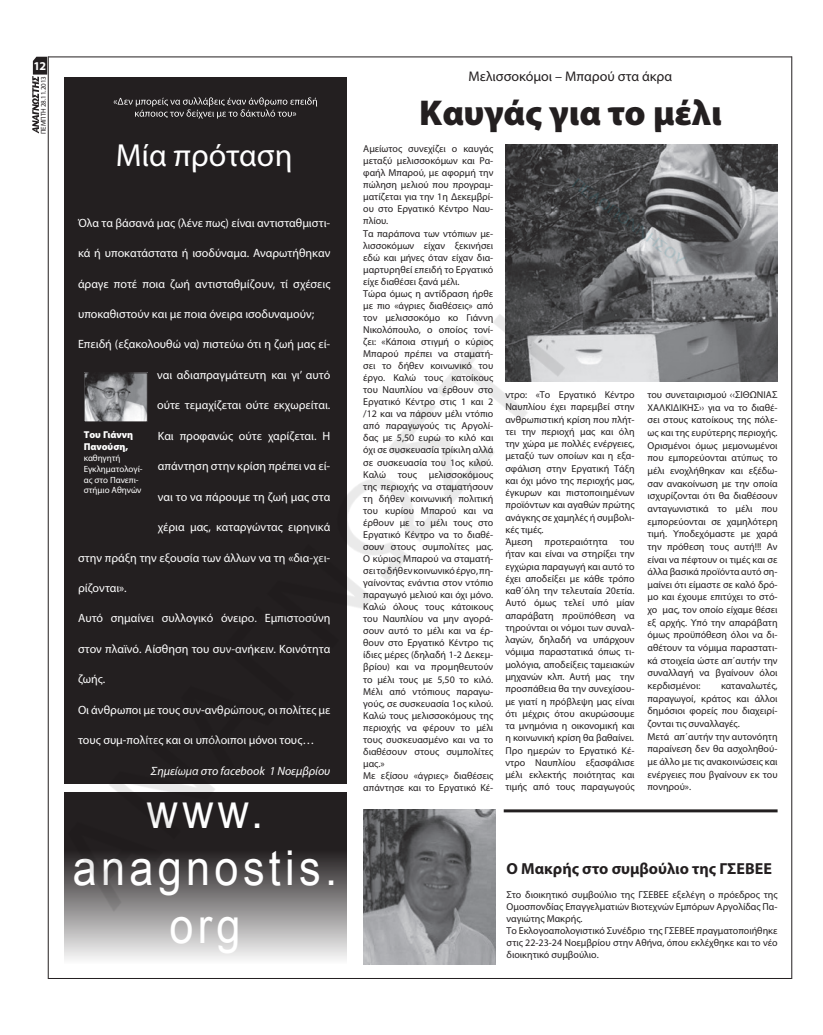
<style>
.page{position:relative;width:823px;height:1035px;background:#fff}
.page>*{position:absolute;margin:0;border:0;box-sizing:border-box;transform-origin:0 0}
.t1{font:48px/57.6px "Arial";letter-spacing:.1em;color:#fff;text-align:center;scale:.9 1}
.t2{font:900 36px "Myriad Pro";color:#231f20}
.t3{font:32px "Myriad Pro";color:#fff}
.t4{font:700 16px "Myriad Pro";color:#231f20}
.t5{font:14px "Myriad Pro";color:#231f20}
.t6{font:12px "Myriad Pro";color:#fff}
.t7{font:italic 12px "Myriad Pro";color:#fff}
.t8{font:700 12px "Myriad Pro";color:#fff}
.t9{font:10px/12.1px "Myriad Pro";color:#231f20}
.t10{font:900 10px/12px "Myriad Pro";color:#fff}
.t11{font:9px/10.8px "Myriad Pro";color:#fff}
.t12{font:7px "Myriad Pro";letter-spacing:-.01em;color:#231f20}
</style>
<div class="page">
<hr style="left:48px;top:57px;width:743px;height:1px;background:#231f20">
<hr style="left:48px;top:978px;width:743px;height:1px;background:#231f20">
<hr style="left:791px;top:56px;width:1px;height:923px;background:#231f20">
<svg style="left:32px;top:58px;width:3px;height:74px"></svg>
<img style="left:35px;top:56px;width:743px;height:923px">
<p class="t8" style="left:34px;top:58px;width:14px">12</p>
<p class="t12" style="left:39px;top:134px;width:59px;rotate:-90deg">ΠΕΜΠΤΗ 28.11.2013</p>
<h3 class="t3" style="left:116px;top:135px;width:178px">Μία πρόταση</h3>
<p class="t6" style="left:78px;top:215px;width:253px">Όλα τα βάσανά μας (λένε πως) είναι αντισταθμιστι-</p>
<p class="t6" style="left:78px;top:246px;width:253px">κά ή υποκατάστατα ή ισοδύναμα. Αναρωτήθηκαν</p>
<p class="t6" style="left:78px;top:276px;width:254px">άραγε ποτέ ποια ζωή αντισταθμίζουν, τί σχέσεις</p>
<p class="t6" style="left:78px;top:306px;width:237px">υποκαθιστούν και με ποια όνειρα ισοδυναμούν;</p>
<p class="t6" style="left:78px;top:337px;width:253px">Επειδή (εξακολουθώ να) πιστεύω ότι η ζωή μας εί-</p>
<p class="t6" style="left:157px;top:367px;width:174px">ναι αδιαπραγμάτευτη και γι’ αυτό</p>
<p class="t6" style="left:157px;top:398px;width:175px">ούτε τεμαχίζεται ούτε εκχωρείται.</p>
<p class="t6" style="left:158px;top:428px;width:174px">Και προφανώς ούτε χαρίζεται. Η</p>
<p class="t6" style="left:158px;top:459px;width:174px">απάντηση στην κρίση πρέπει να εί-</p>
<p class="t6" style="left:158px;top:489px;width:174px">ναι το να πάρουμε τη ζωή μας στα</p>
<p class="t6" style="left:158px;top:519px;width:174px">χέρια μας, καταργώντας ειρηνικά</p>
<p class="t6" style="left:78px;top:550px;width:253px">στην πράξη την εξουσία των άλλων να τη «δια-χει-</p>
<p class="t6" style="left:78px;top:580px;width:50px">ρίζονται».</p>
<p class="t6" style="left:78px;top:611px;width:253px">Αυτό σημαίνει συλλογικό όνειρο. Εμπιστοσύνη</p>
<p class="t6" style="left:78px;top:641px;width:254px">στον πλαϊνό. Αίσθηση του συν-ανήκειν. Κοινότητα</p>
<p class="t6" style="left:78px;top:672px;width:29px">ζωής.</p>
<p class="t6" style="left:78px;top:702px;width:254px">Οι άνθρωποι με τους συν-ανθρώπους, οι πολίτες με</p>
<p class="t6" style="left:78px;top:733px;width:238px">τους συμ-πολίτες και οι υπόλοιποι μόνοι τους…</p>
<p class="t7" style="left:151px;top:763px;width:181px">Σημείωμα στο facebook 1 Νοεμβρίου</p>
<p class="t10" style="left:84px;top:428px;width:51px">Του Γιάννη<br>Πανούση,</p>
<p class="t11" style="left:84px;top:452px;width:60px">καθηγητή<br>Εγκληματολογί&shy;ας στο Πανεπι&shy;στήμιο Αθηνών</p>
<h1 class="t1" style="left:73px;top:782px;width:295px">www. anagnostis. org</h1>
<h3 class="t5" style="left:468px;top:68px;width:205px">Μελισσοκόμοι – Μπαρού στα άκρα</h3>
<h2 class="t2" style="left:419px;top:88px;width:304px">Καυγάς για το μέλι</h2>
<p class="t9" style="left:363px;top:143px;width:131px">Αμείωτος συνεχίζει ο καυγάς μεταξύ μελισσοκόμων και Ρα&shy;φαήλ Μπαρού, με αφορμή την πώληση μελιού που προγραμ&shy;ματίζεται για την 1η Δεκεμβρί&shy;ου στο Εργατικό Κέντρο Ναυ&shy;πλίου.<br>Τα παράπονα των ντόπιων με&shy;λισσοκόμων είχαν ξεκινήσει εδώ και μήνες όταν είχαν δια&shy;μαρτυρηθεί επειδή το Εργατικό είχε διαθέσει ξανά μέλι.<br>Τώρα όμως η αντίδραση ήρθε με πιο «άγριες διαθέσεις» από τον μελισσοκόμο κο Γιάννη<br>Νικολόπουλο, ο οποίος τονί&shy;ζει: «Κάποια στιγμή ο κύριος<br>Μπαρού πρέπει να σταματή&shy;σει το δήθεν κοινωνικό του έργο. Καλώ τους κατοίκους του Ναυπλίου να έρθουν στο<br>Εργατικό Κέντρο στις 1 και 2 /12 και να πάρουν μέλι ντόπιο από παραγωγούς τις Αργολί&shy;δας με 5,50 ευρώ το κιλό και όχι σε συσκευασία τρίκιλη αλλά σε συσκευασία του 1ος κιλού.<br>Καλώ τους μελισσοκόμους της περιοχής να σταματήσουν τη δήθεν κοινωνική πολιτική του κυρίου Μπαρού και να έρθουν με το μέλι τους στο<br>Εργατικό Κέντρο να το διαθέ&shy;σουν στους συμπολίτες μας.<br>Ο κύριος Μπαρού να σταματή&shy;σει το δήθεν κοινωνικό έργο, πη&shy;γαίνοντας ενάντια στον ντόπιο παραγωγό μελιού και όχι μόνο.<br>Καλώ όλους τους κάτοικους του Ναυπλίου να μην αγορά&shy;σουν αυτό το μέλι και να έρ&shy;θουν στο Εργατικό Κέντρο τις ίδιες μέρες (δηλαδή 1-2 Δεκεμ&shy;βρίου) και να προμηθευτούν το μέλι τους με 5,50 το κιλό.<br>Μέλι από ντόπιους παραγω&shy;γούς, σε συσκευασία 1ος κιλού.<br>Καλώ τους μελισσοκόμους της περιοχής να φέρουν το μέλι τους συσκευασμένο και να το διαθέσουν στους συμπολίτες μας.»<br>Με εξίσου «άγριες» διαθέσεις απάντησε και το Εργατικό Κέ-</p>
<p class="t9" style="left:505px;top:388px;width:131px">ντρο: «Το Εργατικό Κέντρο<br>Ναυπλίου έχει παρεμβεί στην ανθρωπιστική κρίση που πλήτ&shy;τει την περιοχή μας και όλη την χώρα με πολλές ενέργειες, μεταξύ των οποίων και η εξα&shy;σφάλιση στην Εργατική Τάξη και όχι μόνο της περιοχής μας, έγκυρων και πιστοποιημένων προϊόντων και αγαθών πρώτης ανάγκης σε χαμηλές ή συμβολι&shy;κές τιμές.<br>Άμεση προτεραιότητα του ήταν και είναι να στηρίξει την εγχώρια παραγωγή και αυτό το έχει αποδείξει με κάθε τρόπο καθ΄όλη την τελευταία 20ετία.<br>Αυτό όμως τελεί υπό μίαν απαράβατη προϋπόθεση να τηρούνται οι νόμοι των συναλ&shy;λαγών, δηλαδή να υπάρχουν νόμιμα παραστατικά όπως τι&shy;μολόγια, αποδείξεις ταμειακών μηχανών κλπ. Αυτή μας την προσπάθεια θα την συνεχίσου&shy;με γιατί η πρόβλεψη μας είναι ότι μέχρις ότου ακυρώσουμε τα μνημόνια η οικονομική και η κοινωνική κρίση θα βαθαίνει.<br>Προ ημερών το Εργατικό Κέ&shy;ντρο Ναυπλίου εξασφάλισε μέλι εκλεκτής ποιότητας και τιμής από τους παραγωγούς</p>
<p class="t9" style="left:647px;top:388px;width:131px;line-height:12.6px;text-align:justify">του συνεταιρισμού ‹‹ΣΙΘΩΝΙΑΣ ΧΑΛΚΙΔΙΚΗΣ›› για να το διαθέ&shy;σει στους κατοίκους της πόλε&shy;ως και της ευρύτερης περιοχής.<br>Ορισμένοι όμως μεμονωμένοι που εμπορεύονται ατύπως το μέλι ενοχλήθηκαν και εξέδω&shy;σαν ανακοίνωση με την οποία ισχυρίζονται ότι θα διαθέσουν ανταγωνιστικά το μέλι που εμπορεύονται σε χαμηλότερη τιμή. Υποδεχόμαστε με χαρά την πρόθεση τους αυτή!!! Αν είναι να πέφτουν οι τιμές και σε άλλα βασικά προϊόντα αυτό ση&shy;μαίνει ότι είμαστε σε καλό δρό&shy;μο και έχουμε επιτύχει το στό&shy;χο μας, τον οποίο είχαμε θέσει εξ αρχής. Υπό την απαράβατη όμως προϋπόθεση όλοι να δι&shy;αθέτουν τα νόμιμα παραστατι&shy;κά στοιχεία ώστε απ΄αυτήν την συναλλαγή να βγαίνουν όλοι κερδισμένοι:</p>
<p class="t9" style="left:647px;top:679px;width:131px;line-height:12.6px;text-indent:73px">καταναλωτές, παραγωγοί, κράτος και άλλοι δημόσιοι φορείς που διαχειρί&shy;ζονται τις συναλλαγές.<br>Μετά απ΄αυτήν την αυτονόητη παραίνεση δεν θα ασχοληθού&shy;με άλλο με τις ανακοινώσεις και ενέργειες που βγαίνουν εκ του πονηρού».</p>
<h3 class="t4" style="left:506px;top:858px;width:267px">Ο Μακρής στο συμβούλιο της ΓΣΕΒΕΕ</h3>
<p class="t9" style="left:506px;top:888px;width:272px">Στο διοικητικό συμβούλιο της ΓΣΕΒΕΕ εξελέγη ο πρόεδρος της Ομοσπονδίας Επαγγελματιών Βιοτεχνών Εμπόρων Αργολίδας Πα&shy;ναγιώτης Μακρής.<br>Το Εκλογοαπολογιστικό Συνέδριο της ΓΣΕΒΕΕ πραγματοποιήθηκε στις 22-23-24 Νοεμβρίου στην Αθήνα, όπου εκλέχθηκε και το νέο διοικητικό συμβούλιο.</p>
</div>
